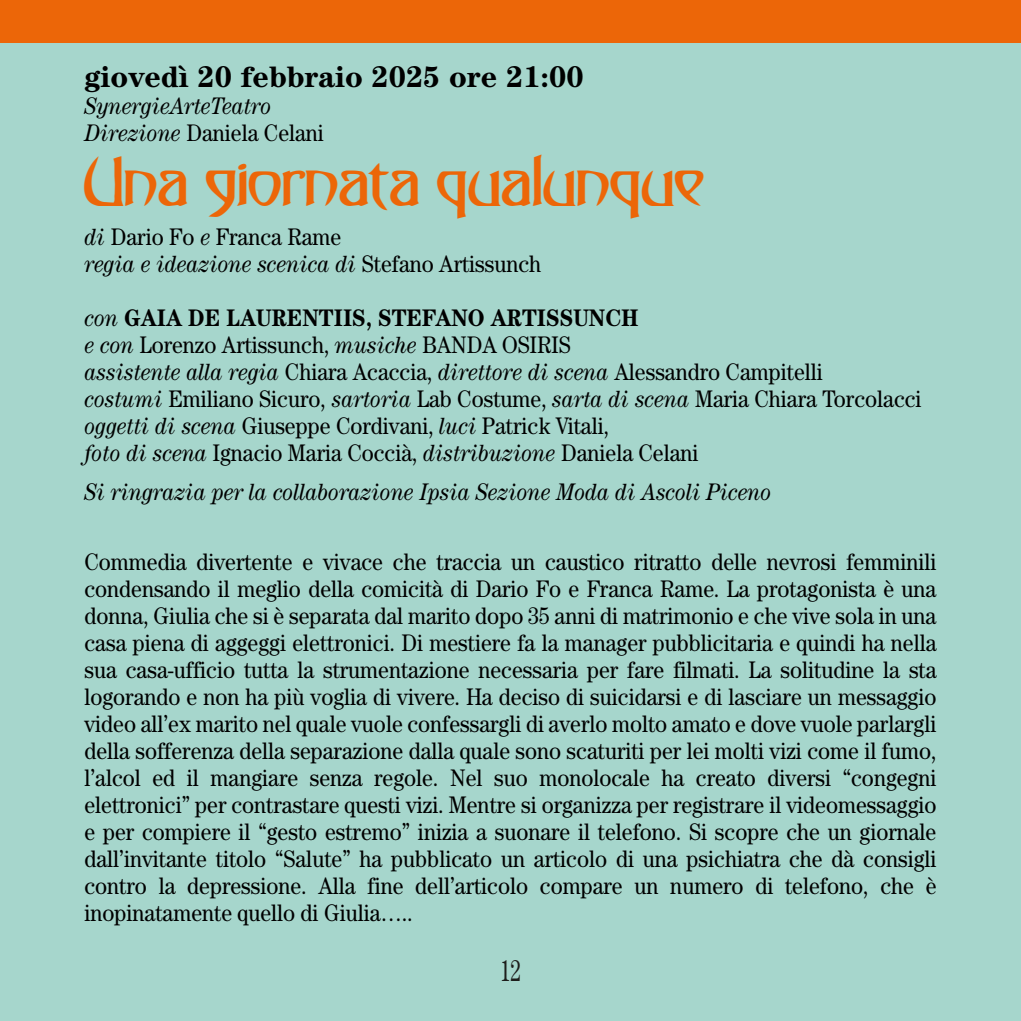
<style>
.page{position:relative;width:1021px;height:1021px;background:#fff}
.page>*{position:absolute;margin:0;border:0;box-sizing:border-box;transform-origin:0 0}
.t1{font:54px "Templar Heavy SWFTE";color:#ec6608;scale:.9 1}
.t2{font:700 30px "Century";color:#000}
.t3{font:30px "Century";color:#1d1d1b;scale:.7 1}
.t4{font:24px/27px "Century";color:#000;scale:.9 1}
.t5{font:italic 24px/27px "Century";color:#000;scale:.9 1}
.s1{font-style:normal}
.s2{font-style:italic}
.s3{font-weight:700}
</style>
<div class="page">
<div style="left:0;top:0;width:1020px;height:1020px;background:#a6d6cc"></div>
<div style="left:0;top:0;width:1020px;height:43px;background:#ec6608"></div>
<p class="t2" style="left:84px;top:59px;width:500px">giovedì 20 febbraio 2025 ore 21:00</p>
<p class="t5" style="left:84px;top:92px;width:268px">SynergieArteTeatro<br>Direzione <span class="s1">Daniela Celani</span></p>
<h1 class="t1" style="left:84px;top:154px;width:690px">Una giornata qualunque</h1>
<p class="t4" style="left:84px;top:223px;width:509px"><span class="s2">di</span> Dario Fo <span class="s2">e</span> Franca Rame<br><span class="s2">regia e ideazione scenica di</span> Stefano Artissunch</p>
<p class="t4" style="left:84px;top:304px;width:931px"><span class="s2">con</span> <span class="s3">GAIA DE LAURENTIIS, STEFANO ARTISSUNCH<br></span><span class="s2">e con</span> Lorenzo Artissunch, <span class="s2">musiche</span> BANDA OSIRIS<br><span class="s2">assistente alla regia</span> Chiara Acaccia, <span class="s2">direttore di scena</span> Alessandro Campitelli<br><span class="s2">costumi</span> Emiliano Sicuro, <span class="s2">sartoria</span> Lab Costume, <span class="s2">sarta di scena</span> Maria Chiara Torcolacci <span class="s2">oggetti di scena</span> Giuseppe Cordivani, <span class="s2">luci</span> Patrick Vitali,<br><span class="s2">foto di scena</span> Ignacio Maria Coccià, <span class="s2">distribuzione</span> Daniela Celani</p>
<p class="t5" style="left:84px;top:478px;width:764px">Si ringrazia per la collaborazione Ipsia Sezione Moda di Ascoli Piceno</p>
<p class="t4" style="left:84px;top:548px;width:948px;text-align:justify">Commedia divertente e vivace che traccia un caustico ritratto delle nevrosi femminili condensando il meglio della comicità di Dario Fo e Franca Rame. La protagonista è una donna, Giulia che si è separata dal marito dopo 35 anni di matrimonio e che vive sola in una casa piena di aggeggi elettronici. Di mestiere fa la manager pubblicitaria e quindi ha nella sua casa-ufficio tutta la strumentazione necessaria per fare filmati. La solitudine la sta logorando e non ha più voglia di vivere. Ha deciso di suicidarsi e di lasciare un messaggio video all’ex marito nel quale vuole confessargli di averlo molto amato e dove vuole parlargli della sofferenza della separazione dalla quale sono scaturiti per lei molti vizi come il fumo, l’alcol ed il mangiare senza regole. Nel suo monolocale ha creato diversi “congegni elettronici” per contrastare questi vizi. Mentre si organizza per registrare il videomessaggio e per compiere il “gesto estremo” inizia a suonare il telefono. Si scopre che un giornale dall’invitante titolo “Salute” ha pubblicato un articolo di una psichiatra che dà consigli contro la depressione. Alla fine dell’articolo compare un numero di telefono, che è inopinatamente quello di Giulia…..</p>
<p class="t3" style="left:500px;top:952px;width:31px">12</p>
</div>
